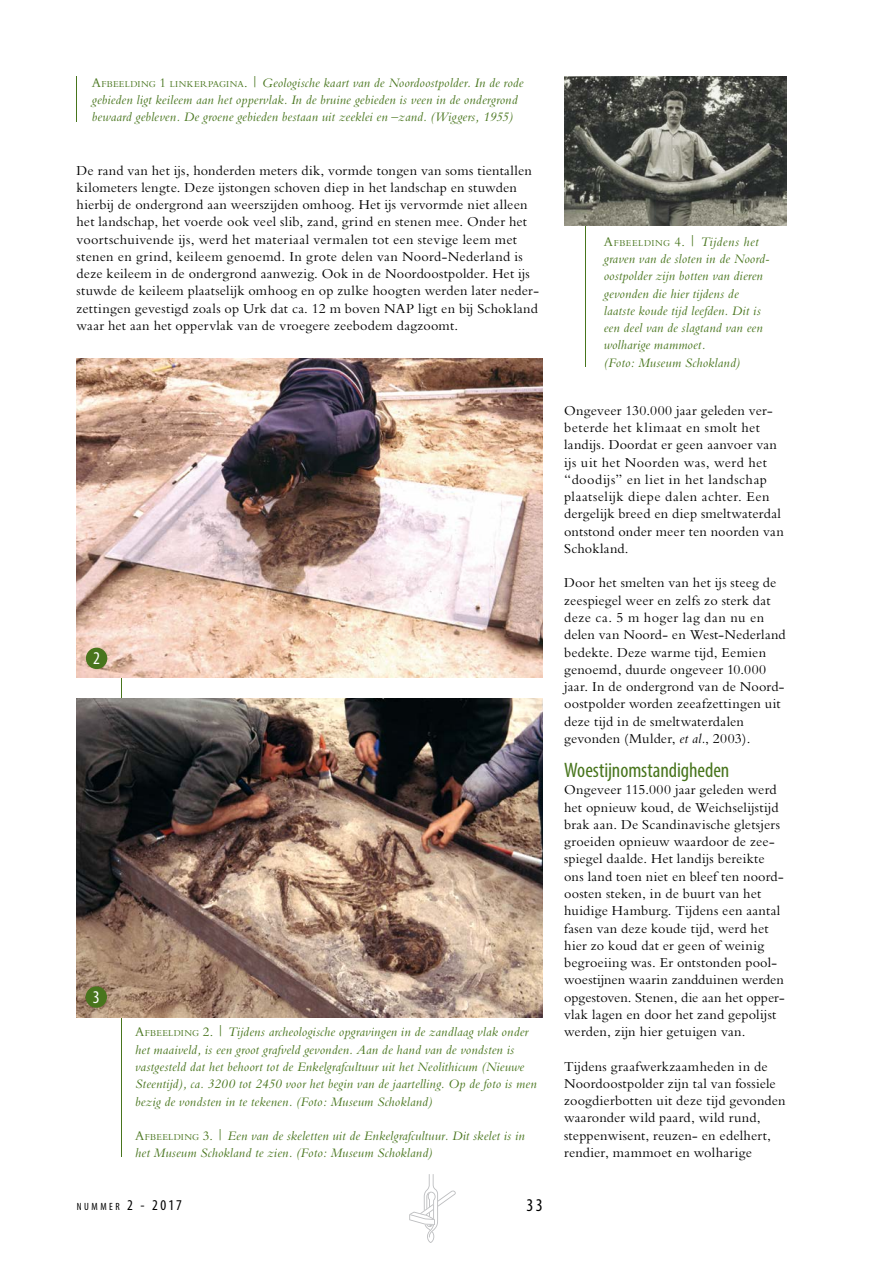
<style>
.page{position:relative;width:893px;height:1263px;background:#fff}
.page>*{position:absolute;margin:0;border:0;box-sizing:border-box;transform-origin:0 0}
.t1{font:condensed 21px "Myriad Pro";letter-spacing:-.005em;color:#48751d}
.t2{font:condensed 18px "Myriad Pro";color:#000}
.t3{font:condensed 18px "Myriad Pro";color:#fff}
.t4{font:14.25px/17.2px "M Bembo";letter-spacing:.01em;color:#000}
.t5{font:italic 13.5px/17.2px "M Bembo";letter-spacing:.01em;color:#48751d}
.t6{font:condensed 10.5px "Myriad Pro";letter-spacing:.245em;color:#000}
.s1{font-style:normal}
.s2{font-style:normal;font-size:9.45px}
.s3{font-size:15px}
.s4{font-style:italic}
</style>
<div class="page">
<svg style="left:409px;top:1174px;width:47px;height:69px"></svg>
<hr style="left:586px;top:218px;width:1px;height:149px;background:#48751d">
<hr style="left:121px;top:661px;width:1px;height:496px;background:#48751d">
<img style="left:77px;top:358px;width:466px;height:319px">
<img style="left:77px;top:698px;width:466px;height:319px">
<img style="left:564px;top:76px;width:223px;height:150px">
<hr style="left:76px;top:77px;width:1px;height:45px;background:#48751d">
<div style="left:86px;top:648px;width:21px;height:21px;background:#48751d;border-radius:50%"></div>
<div style="left:86px;top:986px;width:21px;height:22px;background:#48751d;border-radius:50%"></div>
<p class="t5" style="left:92px;top:74px;width:433px"><span class="s1">A</span><span class="s2">FBEELDING</span> <span class="s1">1</span> <span class="s2">LINKERPAGINA</span><span class="s1">. |</span> Geologische kaart van de Noordoostpolder. In de rode gebieden ligt keileem aan het oppervlak. In de bruine gebieden is veen in de ondergrond bewaard gebleven. De groene gebieden bestaan uit zeeklei en –zand. (Wiggers, 1955)</p>
<p class="t4" style="left:77px;top:162px;width:464px">De rand van het ijs, honderden meters dik, vormde tongen van soms tientallen kilometers lengte. Deze ijstongen schoven diep in het landschap en stuwden hierbij de ondergrond aan weerszijden omhoog. Het ijs vervormde niet alleen het landschap, het voerde ook veel slib, zand, grind en stenen mee. Onder het voortschuivende ijs, werd het materiaal vermalen tot een stevige leem met stenen en grind, keileem genoemd. In grote delen van Noord-Nederland is deze keileem in de ondergrond aanwezig. Ook in de Noordoostpolder. Het ijs stuwde de keileem plaatselijk omhoog en op zulke hoogten werden later neder&shy;zettingen gevestigd zoals op Urk dat ca. 12 m boven NAP ligt en bij Schokland waar het aan het oppervlak van de vroegere zeebodem dagzoomt.</p>
<p class="t3" style="left:93px;top:647px;width:8px">2</p>
<p class="t3" style="left:93px;top:986px;width:8px">3</p>
<p class="t5" style="left:135px;top:1024px;width:403px"><span class="s1">A</span><span class="s2">FBEELDING</span> <span class="s1">2. |</span> Tijdens archeologische opgravingen in de zandlaag vlak onder het maaiveld, is een groot grafveld gevonden. Aan de hand van de vondsten is vastgesteld dat het behoort tot de Enkelgrafcultuur uit het Neolithicum (Nieuwe Steentijd), ca. 3200 tot 2450 voor het begin van de jaartelling. Op de foto is men bezig de vondsten in te tekenen. (Foto: Museum Schokland)</p>
<p class="t5" style="left:135px;top:1127px;width:391px"><span class="s1">A</span><span class="s2">FBEELDING</span> <span class="s1">3. |</span> Een van de skeletten uit de Enkelgrafcultuur. Dit skelet is in het Museum Schokland te zien. (Foto: Museum Schokland)</p>
<p class="t6" style="left:77px;top:1200px;width:107px">NUMMER <span class="s3">2 - 2017</span></p>
<p class="t2" style="left:526px;top:1194px;width:18px">3 30</p>
<p class="t5" style="left:604px;top:233px;width:167px"><span class="s1">A</span><span class="s2">FBEELDING</span> <span class="s1">4. |</span> Tijdens het graven van de sloten in de Noord&shy;oostpolder zijn botten van dieren gevonden die hier tijdens de laatste koude tijd leefden. Dit is een deel van de slagtand van een wolharige mammoet.<br>(Foto: Museum Schokland)</p>
<p class="t4" style="left:564px;top:402px;width:221px">Ongeveer 130.000 jaar geleden ver&shy;beterde het klimaat en smolt het landijs. Doordat er geen aanvoer van ijs uit het Noorden was, werd het “doodijs” en liet in het landschap plaatselijk diepe dalen achter. Een dergelijk breed en diep smeltwaterdal ontstond onder meer ten noorden van<br>Schokland.</p>
<p class="t4" style="left:564px;top:574px;width:223px">Door het smelten van het ijs steeg de zeespiegel weer en zelfs zo sterk dat deze ca. 5 m hoger lag dan nu en delen van Noord- en West-Nederland bedekte. Deze warme tijd, Eemien genoemd, duurde ongeveer 10.000 jaar. In de ondergrond van de Noord&shy;oostpolder worden zeeafzettingen uit deze tijd in de smeltwaterdalen gevonden (Mulder, <span class="s4">et al.</span>, 2003).</p>
<h1 class="t1" style="left:564px;top:757px;width:167px">Woestijnomstandigheden</h1>
<p class="t4" style="left:564px;top:781px;width:222px">Ongeveer 115.000 jaar geleden werd het opnieuw koud, de Weichselijstijd brak aan. De Scandinavische gletsjers groeiden opnieuw waardoor de zee&shy;spiegel daalde. Het landijs bereikte ons land toen niet en bleef ten noord&shy;oosten steken, in de buurt van het huidige Hamburg. Tijdens een aantal fasen van deze koude tijd, werd het hier zo koud dat er geen of weinig begroeiing was. Er ontstonden pool&shy;woestijnen waarin zandduinen werden opgestoven. Stenen, die aan het opper&shy;vlak lagen en door het zand gepolijst werden, zijn hier getuigen van.</p>
<p class="t4" style="left:564px;top:1057px;width:223px">Tijdens graafwerkzaamheden in de Noordoostpolder zijn tal van fossiele zoogdierbotten uit deze tijd gevonden waaronder wild paard, wild rund, steppenwisent, reuzen- en edelhert, rendier, mammoet en wolharige</p>
</div>
